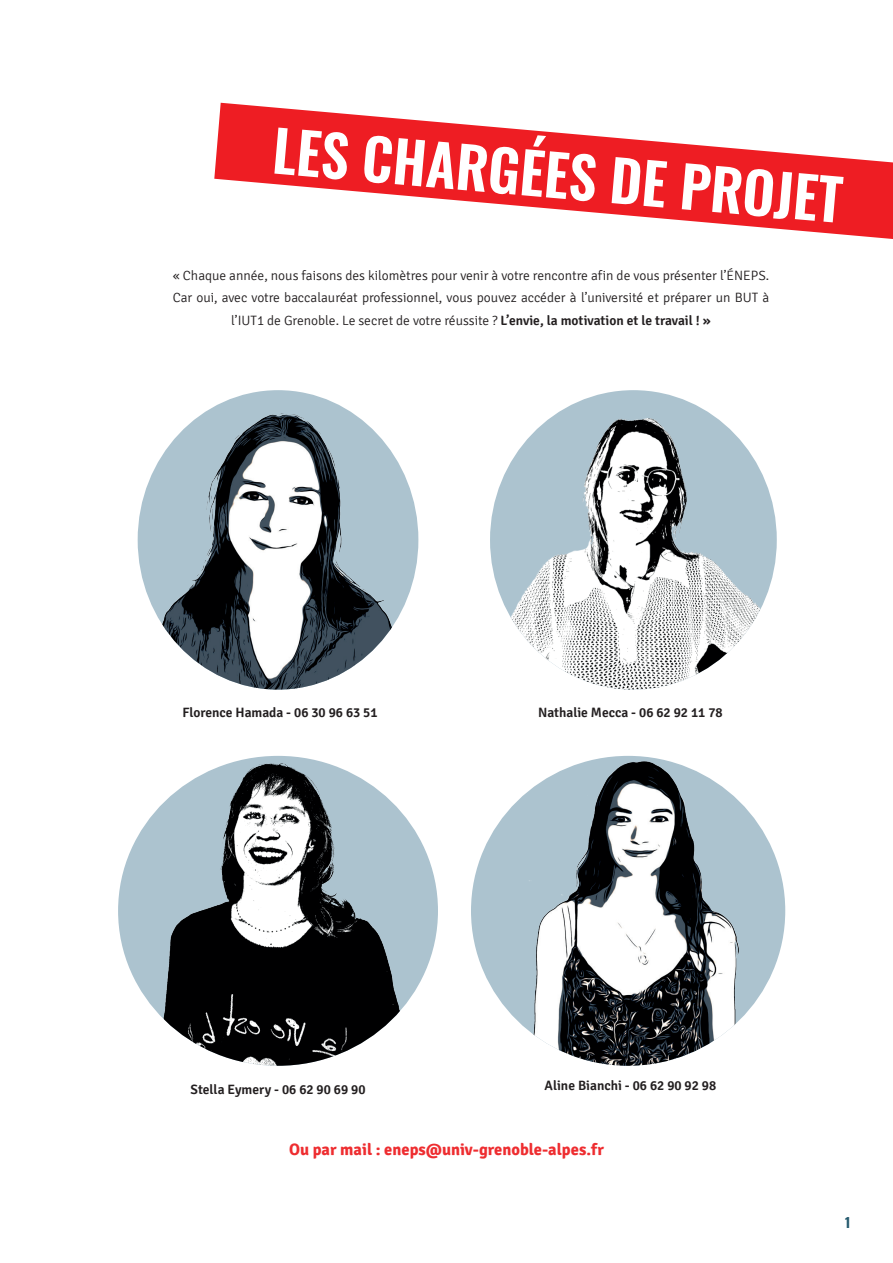
<style>
.page{position:relative;width:893px;height:1263px;background:#fff}
.page>*{position:absolute;margin:0;border:0;box-sizing:border-box;transform-origin:0 0}
.t1{font:600 57px "Oswald";color:#fff}
.t2{font:700 16.5px "Signika";color:#ee2d30}
.t3{font:300 13.5px/22.5px "Signika";color:#231f20;text-align:center}
.t4{font:600 13.5px "Signika";color:#231f20}
.t5{font:700 13.5px "Oswald";color:#255a6e}
.s1{font-weight:600}
</style>
<div class="page">
<svg style="left:214px;top:103px;width:679px;height:136px;fill:#ee1d23"></svg>
<img style="left:471px;top:756px;width:314px;height:310px">
<img style="left:118px;top:756px;width:320px;height:310px">
<img style="left:138px;top:390px;width:280px;height:300px">
<img style="left:490px;top:390px;width:287px;height:300px">
<h1 class="t1" style="left:277px;top:100px;width:573px;rotate:5deg">LES CHARGÉES DE PROJET</h1>
<p class="t3" style="left:173px;top:264px;width:598px">« Chaque année, nous faisons des kilomètres pour venir à votre rencontre afin de vous présenter l’♫ÉNEPS.<br>Car oui, avec votre baccalauréat professionnel, vous pouvez accéder à l’université et préparer un BUT à l’IUT1 de Grenoble. Le secret de votre réussite ? <span class="s1">L’envie, la motivation et le travail ! »</span></p>
<p class="t4" style="left:182px;top:705px;width:197px">Florence Hamada - 06 30 96 63 51</p>
<p class="t4" style="left:538px;top:705px;width:186px">Nathalie Mecca - 06 62 92 11 78</p>
<p class="t4" style="left:191px;top:1082px;width:176px">Stella Eymery - 06 62 90 69 90</p>
<p class="t4" style="left:545px;top:1078px;width:173px">Aline Bianchi - 06 62 90 92 98</p>
<p class="t2" style="left:289px;top:1139px;width:316px">Ou par mail : eneps@univ-grenoble-alpes.fr</p>
<p class="t5" style="left:845px;top:1210px;width:7px">1</p>
</div>
